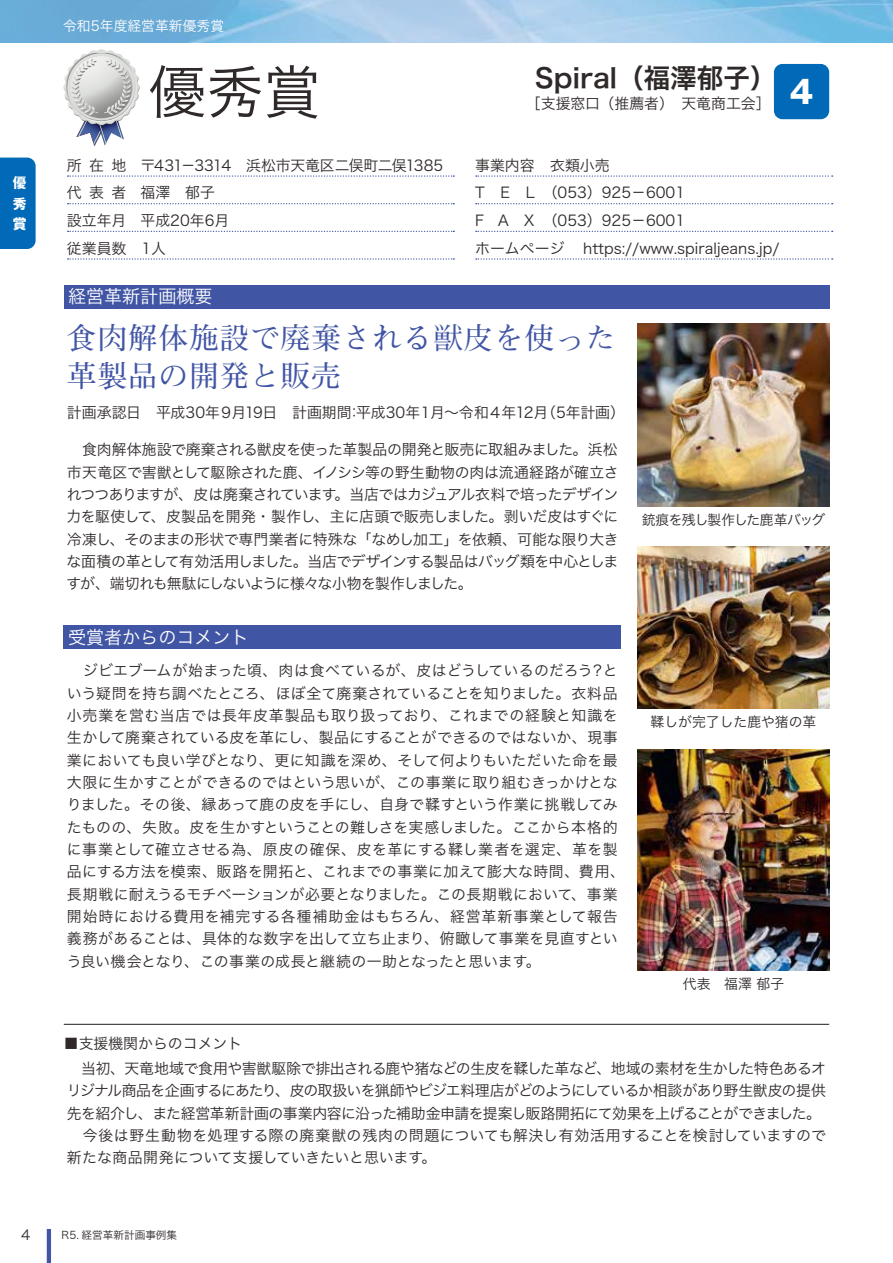
<style>
.page{position:relative;width:893px;height:1263px;background:#fff}
.page>*{position:absolute;margin:0;border:0;box-sizing:border-box;transform-origin:0 0}
.t1{font:57.45px "Hira Kaku Pro W3";color:#2f2a29}
.t2{font:700 31.95px "Gothic MB101 Pro";color:#fff}
.t3{font:700 29.7px/37.2px "Futo Min A101 Pro";letter-spacing:.025em;color:#4155a5}
.t4{font:26.55px "Hira Kaku Pro W6";color:#2f2a29}
.t5{font:18px "Hira Kaku Pro W3";color:#fff}
.t6{font:14.85px/22.4px "Hira Kaku Pro W3";color:#2f2a29}
.t7{font:14.85px/22.4px "Hira Kaku Pro W3";letter-spacing:-.025em;color:#2f2a29}
.t8{font:13.8px "Hira Kaku Pro W3";color:#2f2a29}
.t9{font:13.8px "Hira Kaku Pro W3";letter-spacing:-.055em;color:#2f2a29}
.t10{font:13.8px "Hira Kaku Pro W3";color:#fff}
.t11{font:700 13.8px/20.7px "Gothic MB101 Pro";color:#fff;text-align:justify}
.t12{font:10.65px "Hira Kaku Pro W3";color:#2f2a29}
</style>
<div class="page">
<hr style="left:47px;top:1229px;width:4px;height:34px;background:#4155a5">
<img style="left:0;top:0;width:893px;height:43px">
<div style="left:0;top:158px;width:36px;height:91px;background:#006ab8"></div>
<svg style="left:63px;top:49px;width:77px;height:97px"></svg>
<div style="left:69px;top:58px;width:63px;height:60px;background:#2f2a29;opacity:.55"></div>
<svg style="left:68px;top:175px;width:386px;height:2px"></svg>
<svg style="left:68px;top:203px;width:386px;height:1px"></svg>
<svg style="left:68px;top:231px;width:386px;height:1px"></svg>
<svg style="left:68px;top:258px;width:386px;height:2px"></svg>
<svg style="left:476px;top:175px;width:357px;height:2px"></svg>
<svg style="left:476px;top:203px;width:357px;height:1px"></svg>
<svg style="left:476px;top:231px;width:357px;height:1px"></svg>
<svg style="left:476px;top:258px;width:357px;height:2px"></svg>
<div style="left:64px;top:285px;width:765px;height:23px;background:#4155a5"></div>
<hr style="left:64px;top:1024px;width:765px;height:1px;background:#2f2a29">
<div style="left:774px;top:64px;width:55px;height:55px;background:#006ab8;border-radius:9px"></div>
<div style="left:64px;top:625px;width:557px;height:23px;background:#4155a5"></div>
<img style="left:638px;top:749px;width:191px;height:222px">
<img style="left:638px;top:547px;width:191px;height:161px">
<img style="left:638px;top:323px;width:191px;height:183px">
<p class="t11" style="left:13px;top:170px;width:15px">優秀賞</p>
<p class="t10" style="left:63px;top:14px;width:163px">令和5年度経営革新優秀賞</p>
<h1 class="t1" style="left:149px;top:41px;width:174px">優秀賞</h1>
<h3 class="t4" style="left:535px;top:54px;width:243px">Spiral（福澤郁子）</h3>
<p class="t6" style="left:526px;top:92px;width:246px">［支援窓口（推薦者）　天竜商工会］</p>
<h2 class="t2" style="left:789px;top:65px;width:26px">4</h2>
<p class="t6" style="left:67px;top:150px;width:378px;line-height:27.6px">所在地 〒431－3314　浜松市天竜区二俣町二俣1385代表者 福澤　郁子<br>設立年月 平成20年6月<br>従業員数　1人</p>
<p class="t5" style="left:68px;top:281px;width:146px">経営革新計画概要</p>
<p class="t6" style="left:475px;top:150px;width:211px;line-height:27.6px">事業内容 衣類小売<br>T E L （053）925－6001<br>F A X （053）925－6001ホームページ</p>
<p class="t6" style="left:583px;top:236px;width:198px">https://www.spiraljeans.jp/</p>
<h3 class="t3" style="left:67px;top:316px;width:550px">食肉解体施設で廃棄される獣皮を使った革製品の開発と販売</h3>
<p class="t6" style="left:67px;top:400px;width:560px">計画承認日　平成30年９月19日　計画期間：平成30年１月～令和４年12月（5年計画）</p>
<p class="t6" style="left:66px;top:437px;width:554px;text-align:justify">　食肉解体施設で廃棄される獣皮を使った革製品の開発と販売に取組みました。浜松市天竜区で害獣として駆除された鹿、イノシシ等の野生動物の肉は流通経路が確立されつつありますが、皮は廃棄されています。当店ではカジュアル衣料で培ったデザイン力を駆使して、皮製品を開発・製作し、主に店頭で販売しました。剥いだ皮はすぐに冷凍し、そのままの形状で専門業者に特殊な「なめし加工」を依頼、可能な限り大きな面積の革として有効活用しました。当店でデザインする製品はバッグ類を中心としますが、端切れも無駄にしないように様々な小物を製作しました。</p>
<p class="t5" style="left:68px;top:621px;width:182px">受賞者からのコメント</p>
<p class="t6" style="left:67px;top:658px;width:560px">　ジビエブームが始まった頃、肉は食べているが、皮はどうしているのだろう？という疑問を持ち調べたところ、ほぼ全て廃棄されていることを知りました。衣料品小売業を営む当店では長年皮革製品も取り扱っており、これまでの経験と知識を生かして廃棄されている皮を革にし、製品にすることができるのではないか、現事業においても良い学びとなり、更に知識を深め、そして何よりもいただいた命を最大限に生かすことができるのではという思いが、この事業に取り組むきっかけとなりました。その後、縁あって鹿の皮を手にし、自身で鞣すという作業に挑戦してみたものの、失敗。皮を生かすということの難しさを実感しました。ここから本格的に事業として確立させる為、原皮の確保、皮を革にする鞣し業者を選定、革を製品にする方法を模索、販路を開拓と、これまでの事業に加えて膨大な時間、費用、長期戦に耐えうるモチベーションが必要となりました。この長期戦において、事業開始時における費用を補完する各種補助金はもちろん、経営革新事業として報告義務があることは、具体的な数字を出して立ち止まり、俯瞰して事業を見直すという良い機会となり、この事業の成長と継続の一助となったと思います。</p>
<p class="t6" style="left:64px;top:1031px;width:180px">■支援機関からのコメント</p>
<p class="t9" style="left:642px;top:507px;width:185px">銃痕を残し製作した鹿革バッグ</p>
<p class="t8" style="left:651px;top:710px;width:167px">鞣しが完了した鹿や猪の革</p>
<p class="t8" style="left:683px;top:972px;width:103px">代表　福澤郁子</p>
<p class="t7" style="left:67px;top:1056px;width:760px;text-indent:14px">当初、天竜地域で食用や害獣駆除で排出される鹿や猪などの生皮を鞣した革など、地域の素材を生かした特色あるオリジナル商品を企画するにあたり、皮の取扱いを猟師やビジエ料理店がどのようにしているか相談があり野生獣皮の提供先を紹介し、また経営革新計画の事業内容に沿った補助金申請を提案し販路開拓にて効果を上げることができました。　今後は野生動物を処理する際の廃棄獣の残肉の問題についても解決し有効活用することを検討していますので新たな商品開発について支援していきたいと思います。</p>
<p class="t8" style="left:21px;top:1222px;width:11px">4</p>
<p class="t12" style="left:62px;top:1225px;width:117px">R5. 経営革新計画事例集</p>
</div>
